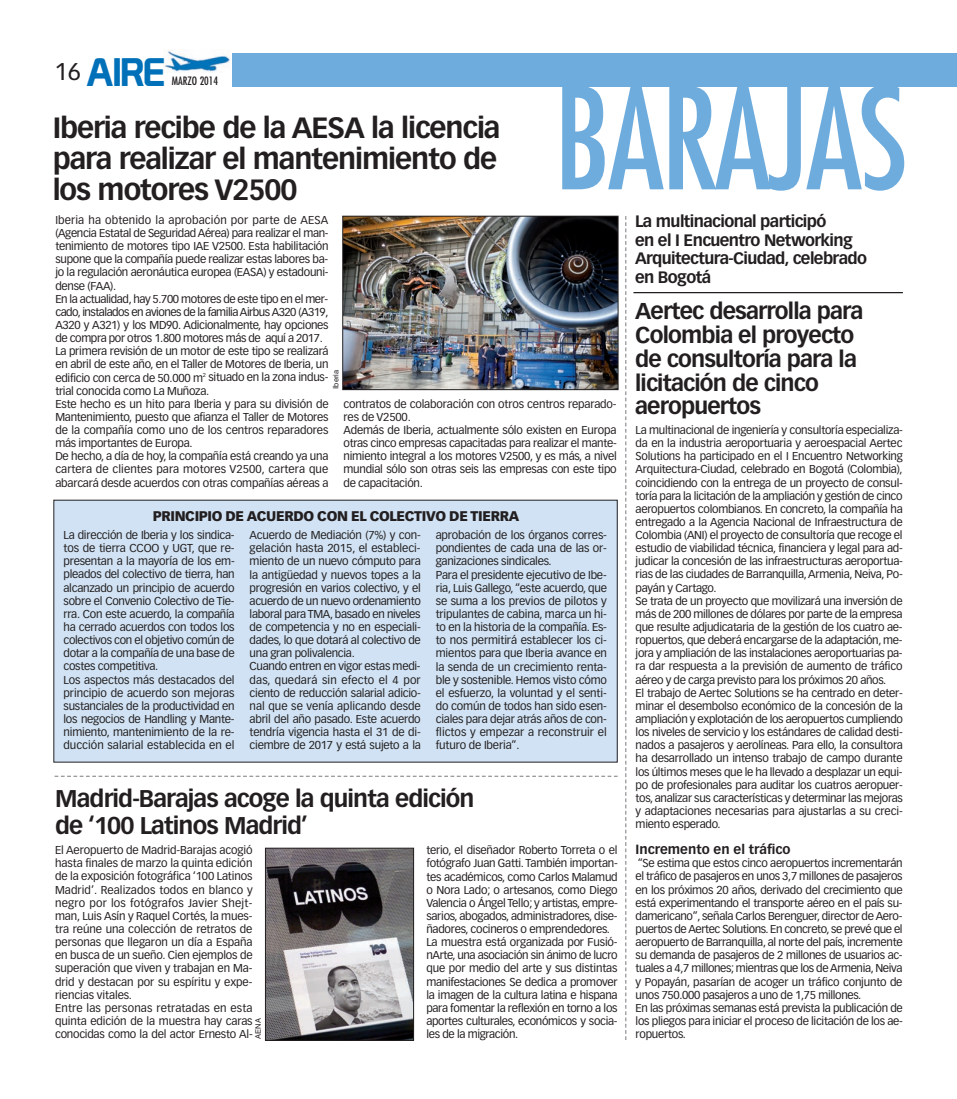
<style>
.page{position:relative;width:957px;height:1099px;background:#fff}
.page>*{position:absolute;margin:0;border:0;box-sizing:border-box;transform-origin:0 0}
.t1{font:condensed 136.88px "Futura";letter-spacing:-.025em;color:#6eacdd}
.t2{font:38.88px "Prototype";color:#0070b8}
.t3{font:700 28.75px/31.2px "Vectora LH";letter-spacing:-.035em;color:#231f20;text-align:justify}
.t4{font:700 23.75px/26.2px "Vectora LH";letter-spacing:-.035em;color:#231f20}
.t5{font:700 22.5px/23.8px "Vectora LH";letter-spacing:-.035em;color:#231f20}
.t6{font:700 16.25px/18.8px "Vectora LH";letter-spacing:-.035em;color:#231f20}
.t7{font:900 13.75px "Vectora LH";letter-spacing:-.025em;color:#231f20}
.t8{font:700 13.12px "Vectora LH";color:#231f20}
.t9{font:11.25px/13.1px "Vectora LH";letter-spacing:-.02em;color:#231f20}
.t10{font:condensed 11.25px "Futura";color:#231f20}
.t11{font:7.5px "Helvetica";color:#231f20}
</style>
<div class="page">
<div style="left:232px;top:53px;width:725px;height:33px;background:#6eacdd"></div>
<img style="left:344px;top:218px;width:272px;height:170px">
<div style="left:342px;top:216px;width:276px;height:174px;border:1px solid #231f20"></div>
<div style="left:54px;top:500px;width:563px;height:262px;background:#d0e2f3"></div>
<img style="left:164px;top:49px;width:66px;height:23px">
<svg style="left:625px;top:216px;width:1px;height:823px"></svg>
<svg style="left:55px;top:775px;width:562px;height:2px"></svg>
<hr style="left:633px;top:292px;width:270px;height:1px;background:#231f20">
<img style="left:267px;top:849px;width:145px;height:189px">
<div style="left:265px;top:847px;width:149px;height:193px;border:1px solid #231f20"></div>
<h2 class="t2" style="left:55px;top:58px;width:112px"><sup>16</sup> AIRE</h2>
<p class="t10" style="left:172px;top:76px;width:48px">MARZO 2014</p>
<h3 class="t3" style="left:53px;top:114px;width:449px">Iberia recibe de la AESA la licencia para realizar el mantenimiento de los motores V2500</h3>
<h1 class="t1" style="left:554px;top:76px;width:355px">BARAJAS</h1>
<h3 class="t6" style="left:635px;top:213px;width:233px">La multinacional participó<br>en el I Encuentro Networking<br>Arquitectura-Ciudad, celebrado en Bogotá</h3>
<p class="t9" style="left:55px;top:214px;width:275px">Iberia ha obtenido la aprobación por parte de AESA (Agencia Estatal de Seguridad Aérea) para realizar el man&shy;tenimiento de motores tipo IAE V2500. Esta habilitación supone que la compañía puede realizar estas labores ba&shy;jo la regulación aeronáutica europea (EASA) y estadouni&shy;dense (FAA).<br>En la actualidad, hay 5.700 motores de este tipo en el mer&shy;cado, instalados en aviones de la familia Airbus A320 (A319, A320 y A321) y los MD90. Adicionalmente, hay opciones de compra por otros 1.800 motores más de aquí a 2017.<br>La primera revisión de un motor de este tipo se realizará en abril de este año, en el Taller de Motores de Iberia, un edificio con cerca de 50.000 m<sup>2</sup> situado en la zona indus&shy;trial conocida como La Muñoza.<br>Este hecho es un hito para Iberia y para su división de Mantenimiento, puesto que afianza el Taller de Motores de la compañía como uno de los centros reparadores más importantes de Europa.<br>De hecho, a día de hoy, la compañía está creando ya una cartera de clientes para motores V2500, cartera que abarcará desde acuerdos con otras compañías aéreas a</p>
<h3 class="t5" style="left:635px;top:301px;width:230px">Aertec desarrolla para<br>Colombia el proyecto de consultoría para la licitación de cinco aeropuertos</h3>
<p class="t11" style="left:333px;top:389px;width:20px;rotate:-90deg">Iberia</p>
<p class="t9" style="left:343px;top:398px;width:275px">contratos de colaboración con otros centros reparado&shy;res de V2500.<br>Además de Iberia, actualmente sólo existen en Europa otras cinco empresas capacitadas para realizar el mante&shy;nimiento integral a los motores V2500, y es más, a nivel mundial sólo son otras seis las empresas con este tipo de capacitación.</p>
<p class="t9" style="left:635px;top:424px;width:269px">La multinacional de ingeniería y consultoría especializa&shy;da en la industria aeroportuaria y aeroespacial Aertec Solutions ha participado en el I Encuentro Networking Arquitectura-Ciudad, celebrado en Bogotá (Colombia), coincidiendo con la entrega de un proyecto de consul&shy;toría para la licitación de la ampliación y gestión de cinco aeropuertos colombianos. En concreto, la compañía ha entregado a la Agencia Nacional de Infraestructura de Colombia (ANI) el proyecto de consultoría que recoge el estudio de viabilidad técnica, financiera y legal para ad&shy;judicar la concesión de las infraestructuras aeroportua&shy;rias de las ciudades de Barranquilla,Armenia, Neiva, Po&shy;payán y Cartago.<br>Se trata de un proyecto que movilizará una inversión de más de 200 millones de dólares por parte de la empresa que resulte adjudicataria de la gestión de los cuatro ae&shy;ropuertos, que deberá encargarse de la adaptación, me&shy;jora y ampliación de las instalaciones aeroportuarias pa&shy;ra dar respuesta a la previsión de aumento de tráfico aéreo y de carga previsto para los próximos 20 años.<br>El trabajo de Aertec Solutions se ha centrado en deter&shy;minar el desembolso económico de la concesión de la ampliación y explotación de los aeropuertos cumpliendo los niveles de servicio y los estándares de calidad desti&shy;nados a pasajeros y aerolíneas. Para ello, la consultora ha desarrollado un intenso trabajo de campo durante los últimos meses que le ha llevado a desplazar un equi&shy;po de profesionales para auditar los cuatros aeropuer&shy;tos, analizar sus características y determinar las mejoras y adaptaciones necesarias para ajustarlas a su creci&shy;miento esperado.</p>
<p class="t8" style="left:635px;top:844px;width:157px">Incremento en el tráfico</p>
<p class="t9" style="left:635px;top:857px;width:269px">“Se estima que estos cinco aeropuertos incrementarán el tráfico de pasajeros en unos 3,7 millones de pasajeros en los próximos 20 años, derivado del crecimiento que está experimentando el transporte aéreo en el país su&shy;damericano”, señala Carlos Berenguer, director de Aero&shy;puertos de Aertec Solutions. En concreto, se prevé que el aeropuerto de Barranquilla, al norte del país, incremente su demanda de pasajeros de 2 millones de usuarios ac&shy;tuales a 4,7 millones; mientras que los de Armenia, Neiva y Popayán, pasarían de acoger un tráfico conjunto de unos 750.000 pasajeros a uno de 1,75 millones.<br>En las próximas semanas está prevista la publicación de los pliegos para iniciar el proceso de licitación de los ae&shy;ropuertos.</p>
<p class="t7" style="left:153px;top:510px;width:368px">PRINCIPIO DE ACUERDO CON EL COLECTIVO DE TIERRA</p>
<p class="t9" style="left:63px;top:529px;width:173px">La dirección de Iberia y los sindica&shy;tos de tierra CCOO y UGT, que re&shy;presentan a la mayoría de los em&shy;pleados del colectivo de tierra, han alcanzado un principio de acuerdo sobre el Convenio Colectivo de Tie&shy;rra. Con este acuerdo, la compañía ha cerrado acuerdos con todos los colectivos con el objetivo común de dotar a la compañía de una base de costes competitiva.<br>Los aspectos más destacados del principio de acuerdo son mejoras sustanciales de la productividad en los negocios de Handling y Mante&shy;nimiento, mantenimiento de la re&shy;ducción salarial establecida en el</p>
<p class="t9" style="left:250px;top:529px;width:173px">Acuerdo de Mediación (7%) y con&shy;gelación hasta 2015, el estableci&shy;miento de un nuevo cómputo para la antigüedad y nuevos topes a la progresión en varios colectivo, y el acuerdo de un nuevo ordenamiento laboral para TMA, basado en niveles de competencia y no en especiali&shy;dades, lo que dotará al colectivo de una gran polivalencia.<br>Cuando entren en vigor estas medi&shy;das, quedará sin efecto el 4 por ciento de reducción salarial adicio&shy;nal que se venía aplicando desde abril del año pasado. Este acuerdo tendría vigencia hasta el 31 de di&shy;ciembre de 2017 y está sujeto a la</p>
<p class="t9" style="left:436px;top:529px;width:173px">aprobación de los órganos corres&shy;pondientes de cada una de las or&shy;ganizaciones sindicales.<br>Para el presidente ejecutivo de Ibe&shy;ria, Luis Gallego,“este acuerdo, que se suma a los previos de pilotos y tripulantes de cabina, marca un hi&shy;to en la historia de la compañía. Es&shy;to nos permitirá establecer los ci&shy;mientos para que Iberia avance en la senda de un crecimiento renta&shy;ble y sostenible. Hemos visto cómo el esfuerzo, la voluntad y el senti&shy;do común de todos han sido esen&shy;ciales para dejar atrás años de con&shy;flictos y empezar a reconstruir el futuro de Iberia”.</p>
<h3 class="t4" style="left:55px;top:787px;width:421px">Madrid-Barajas acoge la quinta edición de ‘100 Latinos Madrid’</h3>
<p class="t9" style="left:55px;top:844px;width:199px">El Aeropuerto de Madrid-Barajas acogió hasta finales de marzo la quinta edición de la exposición fotográfica ‘100 Latinos Madrid’. Realizados todos en blanco y negro por los fotógrafos Javier Shejt&shy;man, Luis Asín y Raquel Cortés, la mues&shy;tra reúne una colección de retratos de personas que llegaron un día a España en busca de un sueño. Cien ejemplos de superación que viven y trabajan en Ma&shy;drid y destacan por su espíritu y expe&shy;riencias vitales.<br>Entre las personas retratadas en esta quinta edición de la muestra hay caras conocidas como la del actor Ernesto Al-</p>
<p class="t9" style="left:426px;top:844px;width:193px">terio, el diseñador Roberto Torreta o el fotógrafo Juan Gatti. También importan&shy;tes académicos, como Carlos Malamud o Nora Lado; o artesanos, como Diego Valencia o Ángel Tello; y artistas, empre&shy;sarios, abogados, administradores, dise&shy;ñadores, cocineros o emprendedores.<br>La muestra está organizada por Fusió&shy;nArte, una asociación sin ánimo de lucro que por medio del arte y sus distintas manifestaciones Se dedica a promover la imagen de la cultura latina e hispana para fomentar la reflexión en torno a los aportes culturales, económicos y socia&shy;les de la migración.</p>
<p class="t11" style="left:255px;top:1038px;width:22px;rotate:-90deg">AENA</p>
</div>
